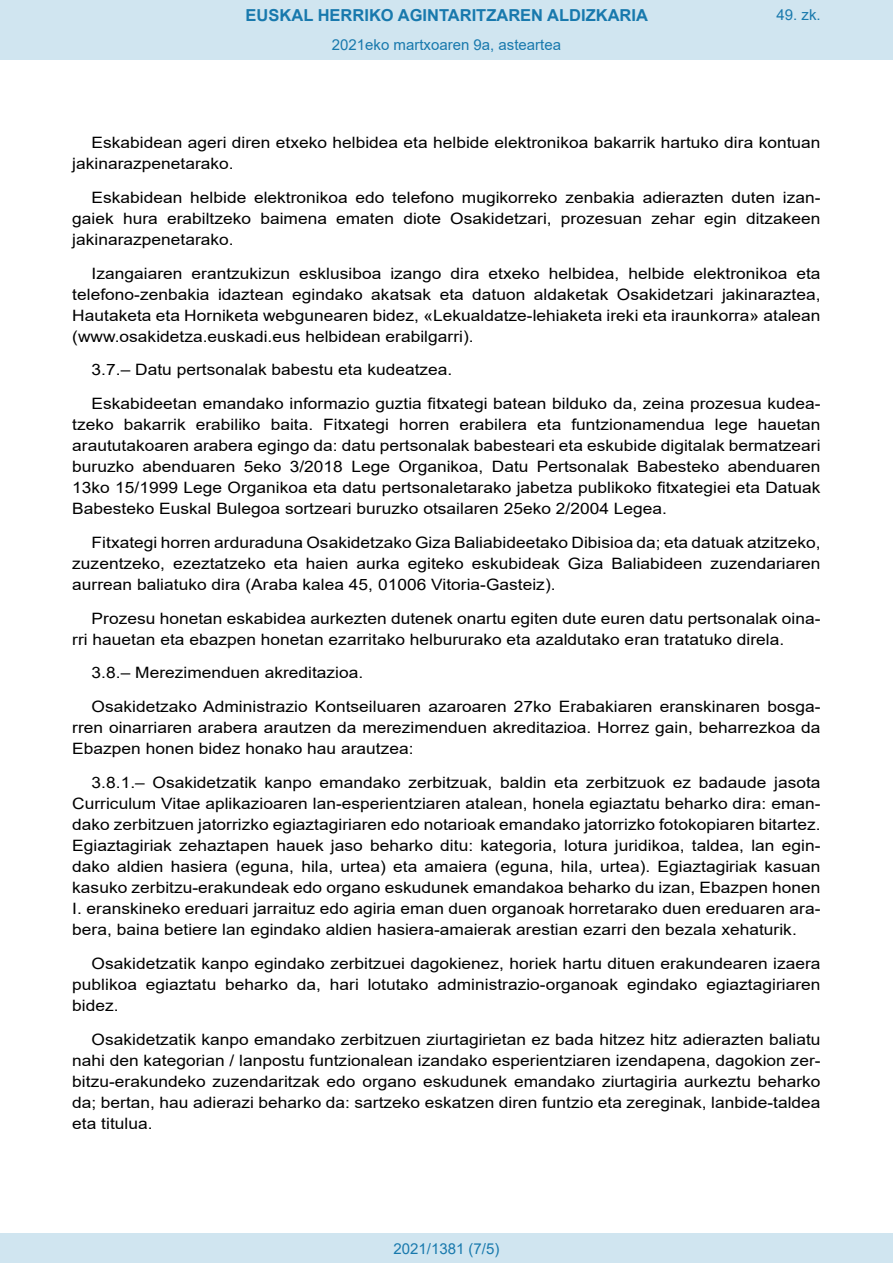
<style>
.page{position:relative;width:893px;height:1263px;background:#fff}
.page>*{position:absolute;margin:0;border:0;box-sizing:border-box;transform-origin:0 0}
.t1{font:700 16.5px "Arial";color:#1879ad}
.BOPVDetalle{font:15.6px/21px "Arial";color:#000;text-align:justify;scale:1.11 1}
.Paginacion_Centro{font:15px "Arial";color:#1879ad}
</style>
<div class="page">
<div style="left:0;top:0;width:893px;height:60px;background:#d0e5f0"></div>
<div style="left:0;top:1233px;width:893px;height:30px;background:#d0e5f0"></div>
<p class="t1" style="left:246px;top:3px;width:404px">EUSKAL HERRIKO AGINTARITZAREN ALDIZKARIA</p>
<p class="Paginacion_Centro" style="left:332px;top:35px;width:231px">2021eko martxoaren 9a, asteartea</p>
<p class="Paginacion_Centro" style="left:776px;top:5px;width:46px">49. zk.</p>
<p class="BOPVDetalle" style="left:72px;top:132px;width:676px;text-indent:19px">Eskabidean ageri diren etxeko helbidea eta helbide elektronikoa bakarrik hartuko dira kontuan jakinarazpenetarako.</p>
<p class="BOPVDetalle" style="left:72px;top:187px;width:676px;text-indent:19px">Eskabidean helbide elektronikoa edo telefono mugikorreko zenbakia adierazten duten izan&shy;gaiek hura erabiltzeko baimena ematen diote Osakidetzari, prozesuan zehar egin ditzakeen jakinarazpenetarako.</p>
<p class="BOPVDetalle" style="left:72px;top:263px;width:676px;text-indent:19px">Izangaiaren erantzukizun esklusiboa izango dira etxeko helbidea, helbide elektronikoa eta telefono-zenbakia idaztean egindako akatsak eta datuon aldaketak Osakidetzari jakinaraztea, Hautaketa eta Horniketa webgunearen bidez, «Lekualdatze-lehiaketa ireki eta iraunkorra» atalean (www.osakidetza.euskadi.eus helbidean erabilgarri).</p>
<p class="BOPVDetalle" style="left:92px;top:359px;width:327px">3.7.– Datu pertsonalak babestu eta kudeatzea.</p>
<p class="BOPVDetalle" style="left:72px;top:393px;width:676px;text-indent:19px">Eskabideetan emandako informazio guztia fitxategi batean bilduko da, zeina prozesua kudea&shy;tzeko bakarrik erabiliko baita. Fitxategi horren erabilera eta funtzionamendua lege hauetan araututakoaren arabera egingo da: datu pertsonalak babesteari eta eskubide digitalak bermatzeari buruzko abenduaren 5eko 3/2018 Lege Organikoa, Datu Pertsonalak Babesteko abenduaren 13ko 15/1999 Lege Organikoa eta datu pertsonaletarako jabetza publikoko fitxategiei eta Datuak Babesteko Euskal Bulegoa sortzeari buruzko otsailaren 25eko 2/2004 Legea.</p>
<p class="BOPVDetalle" style="left:72px;top:532px;width:676px;text-indent:19px">Fitxategi horren arduraduna Osakidetzako Giza Baliabideetako Dibisioa da; eta datuak atzitzeko, zuzentzeko, ezeztatzeko eta haien aurka egiteko eskubideak Giza Baliabideen zuzendariaren aurrean baliatuko dira (Araba kalea 45, 01006 Vitoria-Gasteiz).</p>
<p class="BOPVDetalle" style="left:72px;top:608px;width:676px;text-indent:19px">Prozesu honetan eskabidea aurkezten dutenek onartu egiten dute euren datu pertsonalak oina&shy;rri hauetan eta ebazpen honetan ezarritako helbururako eta azaldutako eran tratatuko direla.</p>
<p class="BOPVDetalle" style="left:92px;top:662px;width:246px">3.8.– Merezimenduen akreditazioa.</p>
<p class="BOPVDetalle" style="left:72px;top:696px;width:676px;text-indent:19px">Osakidetzako Administrazio Kontseiluaren azaroaren 27ko Erabakiaren eranskinaren bosga&shy;rren oinarriaren arabera arautzen da merezimenduen akreditazioa. Horrez gain, beharrezkoa da Ebazpen honen bidez honako hau arautzea:</p>
<p class="BOPVDetalle" style="left:72px;top:772px;width:676px;text-indent:19px">3.8.1.– Osakidetzatik kanpo emandako zerbitzuak, baldin eta zerbitzuok ez badaude jasota Curriculum Vitae aplikazioaren lan-esperientziaren atalean, honela egiaztatu beharko dira: eman&shy;dako zerbitzuen jatorrizko egiaztagiriaren edo notarioak emandako jatorrizko fotokopiaren bitartez.<br>Egiaztagiriak zehaztapen hauek jaso beharko ditu: kategoria, lotura juridikoa, taldea, lan egin&shy;dako aldien hasiera (eguna, hila, urtea) eta amaiera (eguna, hila, urtea). Egiaztagiriak kasuan kasuko zerbitzu-erakundeak edo organo eskudunek emandakoa beharko du izan, Ebazpen honen I. eranskineko ereduari jarraituz edo agiria eman duen organoak horretarako duen ereduaren ara&shy;bera, baina betiere lan egindako aldien hasiera-amaierak arestian ezarri den bezala xehaturik.</p>
<p class="BOPVDetalle" style="left:72px;top:953px;width:676px;text-indent:19px">Osakidetzatik kanpo egindako zerbitzuei dagokienez, horiek hartu dituen erakundearen izaera publikoa egiaztatu beharko da, hari lotutako administrazio-organoak egindako egiaztagiriaren bidez.</p>
<p class="BOPVDetalle" style="left:72px;top:1028px;width:676px;text-indent:19px">Osakidetzatik kanpo emandako zerbitzuen ziurtagirietan ez bada hitzez hitz adierazten baliatu nahi den kategorian / lanpostu funtzionalean izandako esperientziaren izendapena, dagokion zer&shy;bitzu-erakundeko zuzendaritzak edo organo eskudunek emandako ziurtagiria aurkeztu beharko da; bertan, hau adierazi beharko da: sartzeko eskatzen diren funtzio eta zereginak, lanbide-taldea eta titulua.</p>
<p class="Paginacion_Centro" style="left:393px;top:1238px;width:107px">2021/1381 (7/5)</p>
</div>
